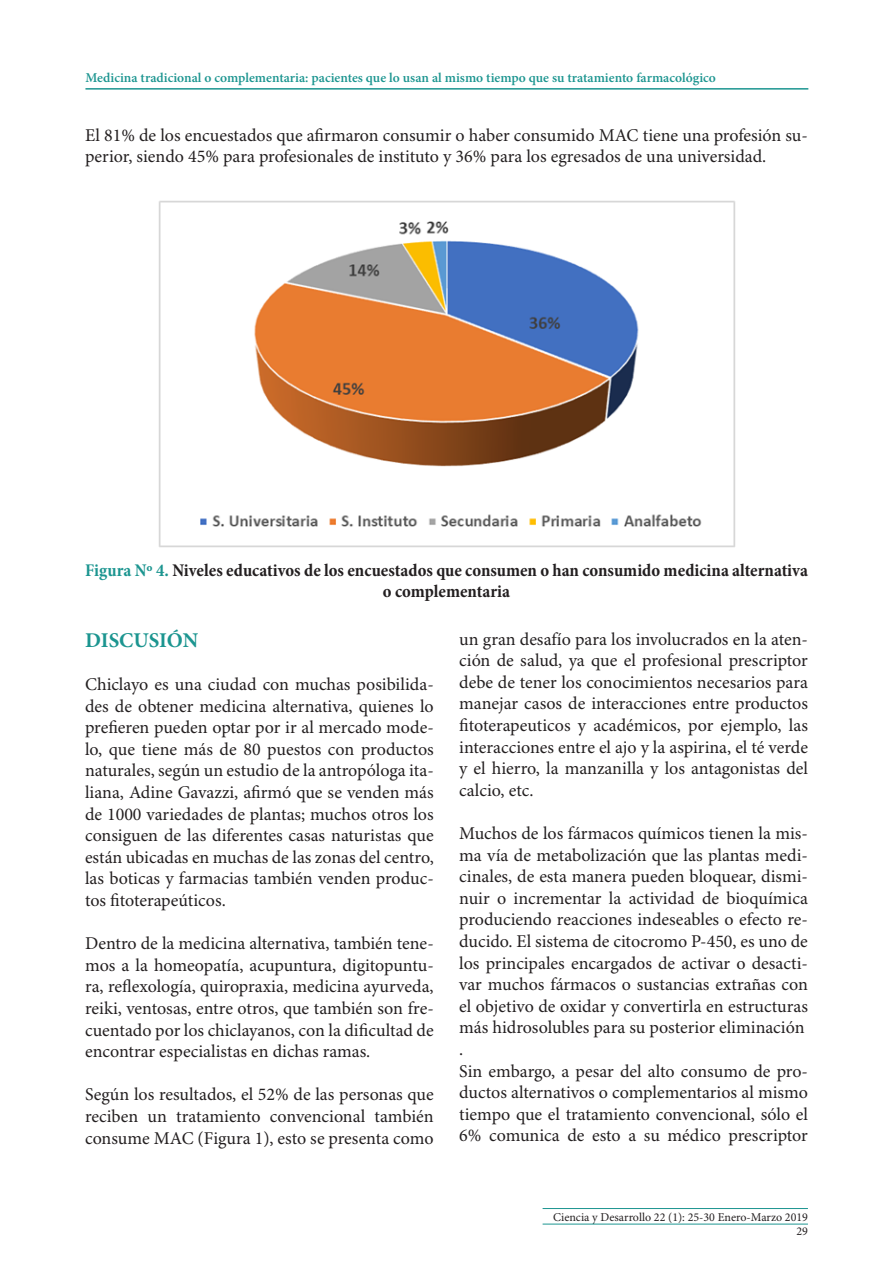
<style>
.page{position:relative;width:893px;height:1263px;background:#fff}
.page>*{position:absolute;margin:0;border:0;box-sizing:border-box;transform-origin:0 0}
.t1{font:700 21px "Minion Pro";letter-spacing:-.005em;color:#1c9590}
.t2{font:18px/21.6px "Minion Pro";color:#231f20;text-align:justify}
.t3{font:700 condensed 18px/21.6px "Minion Pro";color:#231f20;text-align:center}
.t4{font:600 13.5px "Minion Pro";color:#1c9590}
.t5{font:12px "Minion Pro";color:#231f20}
.s1{color:#1c9590}
</style>
<div class="page">
<img style="left:159px;top:200px;width:576px;height:348px">
<hr style="left:85px;top:88px;width:723px;height:2px;background:#1c9590">
<hr style="left:543px;top:1208px;width:265px;height:1px;background:#1c9590">
<hr style="left:543px;top:1224px;width:265px;height:1px;background:#1c9590">
<p class="t4" style="left:85px;top:69px;width:632px">Medicina tradicional o complementaria: pacientes que lo usan al mismo tiempo que su tratamiento farmacológico</p>
<p class="t2" style="left:85px;top:125px;width:724px">El 81% de los encuestados que afirmaron consumir o haber consumido MAC tiene una profesión su&shy;perior, siendo 45% para profesionales de instituto y 36% para los egresados de una universidad.</p>
<p class="t3" style="left:85px;top:559px;width:724px"><span class="s1">Figura Nº 4.</span> Niveles educativos de los encuestados que consumen o han consumido medicina alternativa o complementaria</p>
<p class="t1" style="left:85px;top:625px;width:115px">DISCUSIÓN</p>
<p class="t2" style="left:85px;top:674px;width:350px">Chiclayo es una ciudad con muchas posibilida&shy;des de obtener medicina alternativa, quienes lo prefieren pueden optar por ir al mercado mode&shy;lo, que tiene más de 80 puestos con productos naturales, según un estudio de la antropóloga ita&shy;liana, Adine Gavazzi, afirmó que se venden más de 1000 variedades de plantas; muchos otros los consiguen de las diferentes casas naturistas que están ubicadas en muchas de las zonas del centro, las boticas y farmacias también venden produc&shy;tos fitoterapeúticos.</p>
<p class="t2" style="left:85px;top:933px;width:350px">Dentro de la medicina alternativa, también tene&shy;mos a la homeopatía, acupuntura, digitopuntu&shy;ra, reflexología, quiropraxia, medicina ayurveda, reiki, ventosas, entre otros, que también son fre&shy;cuentado por los chiclayanos, con la dificultad de encontrar especialistas en dichas ramas.</p>
<p class="t2" style="left:85px;top:1084px;width:350px">Según los resultados, el 52% de las personas que reciben un tratamiento convencional también consume MAC (Figura 1), esto se presenta como</p>
<p class="t2" style="left:459px;top:629px;width:350px">un gran desafío para los involucrados en la aten&shy;ción de salud, ya que el profesional prescriptor debe de tener los conocimientos necesarios para manejar casos de interacciones entre productos fitoterapeuticos y académicos, por ejemplo, las interacciones entre el ajo y la aspirina, el té verde y el hierro, la manzanilla y los antagonistas del calcio, etc.</p>
<p class="t2" style="left:459px;top:823px;width:350px">Muchos de los fármacos químicos tienen la mis&shy;ma vía de metabolización que las plantas medi&shy;cinales, de esta manera pueden bloquear, dismi&shy;nuir o incrementar la actividad de bioquímica produciendo reacciones indeseables o efecto re&shy;ducido. El sistema de citocromo P-450, es uno de los principales encargados de activar o desacti&shy;var muchos fármacos o sustancias extrañas con el objetivo de oxidar y convertirla en estructuras más hidrosolubles para su posterior eliminación</p>
<p class="t2" style="left:459px;top:1039px;width:6px">.</p>
<p class="t2" style="left:459px;top:1061px;width:350px">Sin embargo, a pesar del alto consumo de pro&shy;ductos alternativos o complementarios al mismo tiempo que el tratamiento convencional, sólo el 6% comunica de esto a su médico prescriptor</p>
<p class="t5" style="left:553px;top:1210px;width:256px">Ciencia y Desarrollo 22 (1): 25-30 Enero-Marzo 2019</p>
<p class="t5" style="left:796px;top:1224px;width:13px">29</p>
</div>
